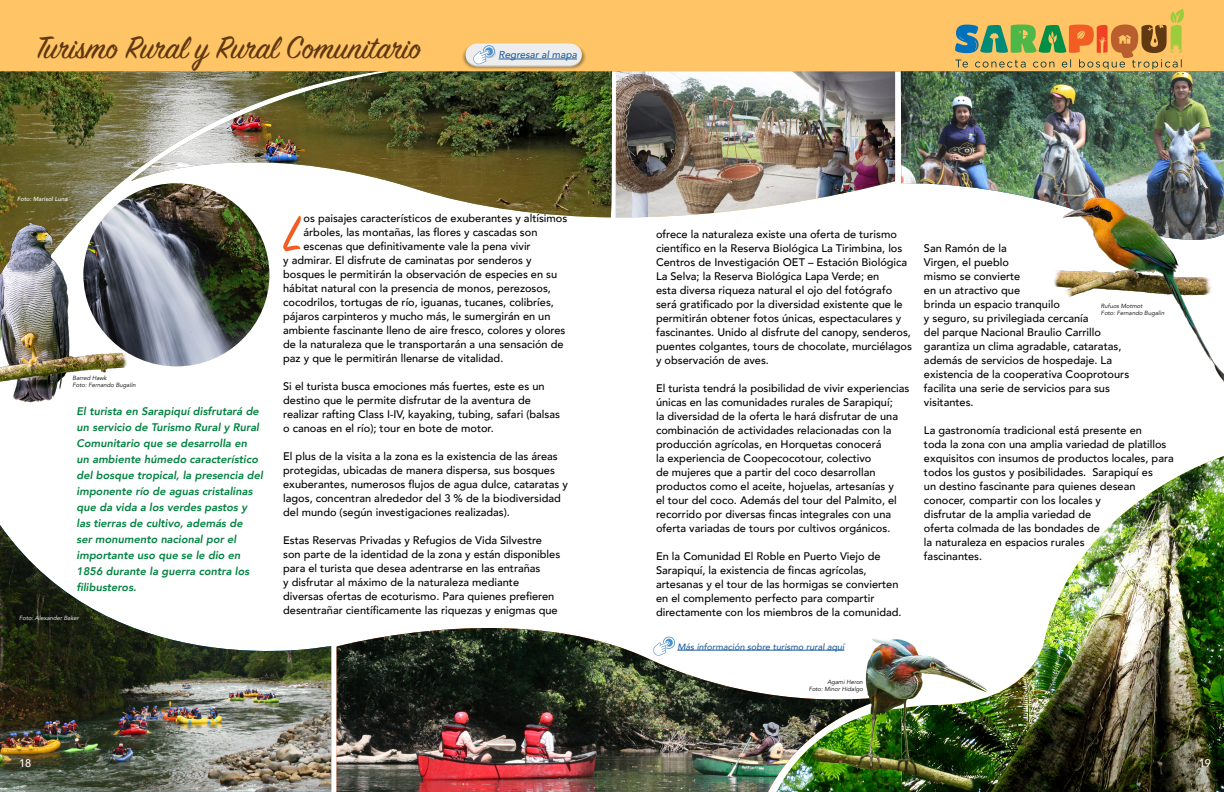
<style>
.page{position:relative;width:1224px;height:792px;background:#fff}
.page>*{position:absolute;margin:0;border:0;box-sizing:border-box;transform-origin:0 0}
.t1{font:56.2px "Sign Painter House Script";color:#f15d22}
.t2{font:35px "Sign Painter House Script";color:#603913}
.t3{font:500 11px/14px "Avenir";color:#000}
.t4{font:italic 800 11px/16px "Avenir";color:#00823f}
.t5{font:500 11px "Avenir";color:#fff}
.t6{font:italic 500 10px "Avenir";color:#215e9e}
.t7{font:italic 500 9px "Avenir";color:#215e9e}
.t8{font:italic 6px/7.2px "Avenir";color:#000}
.t9{font:italic 6px "Avenir";color:#fff}
.t10{font:italic 500 6px "Avenir";color:#fff}
</style>
<div class="page">
<div style="left:0;top:0;width:1224px;height:71px;background:#fec465"></div>
<img style="left:0;top:71px;width:612px;height:211px">
<img style="left:901px;top:71px;width:323px;height:131px">
<img style="left:1002px;top:456px;width:222px;height:336px">
<img style="left:337px;top:628px;width:463px;height:164px">
<img style="left:0;top:525px;width:331px;height:267px">
<img style="left:83px;top:183px;width:186px;height:183px">
<img style="left:616px;top:71px;width:279px;height:147px">
<hr style="left:677px;top:650px;width:167px;height:1px;background:#215e9e">
<svg style="left:653px;top:636px;width:23px;height:20px"></svg>
<img style="left:1046px;top:177px;width:178px;height:205px">
<img style="left:0;top:214px;width:139px;height:189px">
<img style="left:776px;top:709px;width:24px;height:83px">
<img style="left:800px;top:638px;width:202px;height:154px">
<svg style="left:955px;top:9px;width:229px;height:60px"></svg>
<img style="left:460px;top:43px;width:134px;height:34px">
<svg style="left:466px;top:44px;width:116px;height:23px;background:#dedfdf"></svg>
<h2 class="t2" style="left:36px;top:27px;width:386px">Turismo Rural y Rural Comunitario</h2>
<p class="t10" style="left:17px;top:195px;width:52px">Foto: Marisol Luna</p>
<p class="t6" style="left:499px;top:49px;width:80px">Regresar al mapa</p>
<p class="t8" style="left:73px;top:374px;width:65px">Barred Hawk<br>Foto: Fernando Bugalín</p>
<p class="t4" style="left:77px;top:403px;width:188px">El turista en Sarapiquí disfrutará de un servicio de Turismo Rural y Rural<br>Comunitario que se desarrolla en<br>un ambiente húmedo característico del bosque tropical, la presencia del imponente río de aguas cristalinas que da vida a los verdes pastos y las tierras de cultivo, además de<br>ser monumento nacional por el importante uso que se le dio en<br>1856 durante la guerra contra los filibusteros.</p>
<p class="t9" style="left:19px;top:615px;width:61px">Foto: Alexander Baker</p>
<h1 class="t1" style="left:284px;top:199px;width:21px">L</h1>
<p class="t3" style="left:304px;top:211px;width:265px">os paisajes característicos de exuberantes y altísimos</p>
<p class="t3" style="left:304px;top:225px;width:235px">árboles, las montañas, las flores y cascadas son</p>
<p class="t3" style="left:304px;top:239px;width:229px">escenas que definitivamente vale la pena vivir</p>
<p class="t3" style="left:283px;top:253px;width:250px">y admirar. El disfrute de caminatas por senderos y</p>
<p class="t3" style="left:283px;top:267px;width:276px">bosques le permitirán la observación de especies en su</p>
<p class="t3" style="left:283px;top:281px;width:269px">hábitat natural con la presencia de monos, perezosos,</p>
<p class="t3" style="left:283px;top:295px;width:272px">cocodrilos, tortugas de río, iguanas, tucanes, colibríes,</p>
<p class="t3" style="left:283px;top:309px;width:269px">pájaros carpinteros y mucho más, le sumergirán en un</p>
<p class="t3" style="left:283px;top:323px;width:284px">ambiente fascinante lleno de aire fresco, colores y olores</p>
<p class="t3" style="left:283px;top:337px;width:282px">de la naturaleza que le transportarán a una sensación de</p>
<p class="t3" style="left:283px;top:351px;width:222px">paz y que le permitirán llenarse de vitalidad.</p>
<p class="t3" style="left:283px;top:379px;width:278px">Si el turista busca emociones más fuertes, este es un destino que le permite disfrutar de la aventura de realizar rafting Class I-IV, kayaking, tubing, safari (balsas o canoas en el río); tour en bote de motor.</p>
<p class="t3" style="left:283px;top:449px;width:286px">El plus de la visita a la zona es la existencia de las áreas protegidas, ubicadas de manera dispersa, sus bosques exuberantes, numerosos flujos de agua dulce, cataratas y lagos, concentran alrededor del 3 % de la biodiversidad del mundo (según investigaciones realizadas).</p>
<p class="t3" style="left:283px;top:533px;width:279px">Estas Reservas Privadas y Refugios de Vida Silvestre son parte de la identidad de la zona y están disponibles para el turista que desea adentrarse en las entrañas<br>y disfrutar al máximo de la naturaleza mediante diversas ofertas de ecoturismo. Para quienes prefieren desentrañar científicamente las riquezas y enigmas que</p>
<p class="t5" style="left:19px;top:754px;width:14px">18</p>
<p class="t3" style="left:656px;top:226px;width:257px">ofrece la naturaleza existe una oferta de turismo científico en la Reserva Biológica La Tirimbina, los Centros de Investigación OET – Estación Biológica La Selva; la Reserva Biológica Lapa Verde; en<br>esta diversa riqueza natural el ojo del fotógrafo será gratificado por la diversidad existente que le permitirán obtener fotos únicas, espectaculares y fascinantes. Unido al disfrute del canopy, senderos, puentes colgantes, tours de chocolate, murciélagos y observación de aves.</p>
<p class="t3" style="left:656px;top:380px;width:255px">El turista tendrá la posibilidad de vivir experiencias únicas en las comunidades rurales de Sarapiquí;<br>la diversidad de la oferta le hará disfrutar de una combinación de actividades relacionadas con la producción agrícolas, en Horquetas conocerá<br>la experiencia de Coopecocotour, colectivo<br>de mujeres que a partir del coco desarrollan productos como el aceite, hojuelas, artesanías y<br>el tour del coco. Además del tour del Palmito, el recorrido por diversas fincas integrales con una oferta variadas de tours por cultivos orgánicos.</p>
<p class="t3" style="left:656px;top:548px;width:247px">En la Comunidad El Roble en Puerto Viejo de Sarapiquí, la existencia de fincas agrícolas, artesanas y el tour de las hormigas se convierten en el complemento perfecto para compartir directamente con los miembros de la comunidad.</p>
<p class="t7" style="left:677px;top:641px;width:169px">Más información sobre turismo rural aquí</p>
<p class="t8" style="left:809px;top:678px;width:56px;text-align:right">Agami Heron<br>Foto: Minor Hidalgo</p>
<p class="t3" style="left:924px;top:240px;width:207px">San Ramón de la<br>Virgen, el pueblo<br>mismo se convierte<br>en un atractivo que<br>brinda un espacio tranquilo<br>y seguro, su privilegiada cercanía<br>del parque Nacional Braulio Carrillo garantiza un clima agradable, cataratas, además de servicios de hospedaje. La existencia de la cooperativa Cooprotours facilita una serie de servicios para sus visitantes.</p>
<p class="t3" style="left:924px;top:422px;width:251px">La gastronomía tradicional está presente en<br>toda la zona con una amplia variedad de platillos exquisitos con insumos de productos locales, para todos los gustos y posibilidades. Sarapiquí es<br>un destino fascinante para quienes desean conocer, compartir con los locales y<br>disfrutar de la amplia variedad de<br>oferta colmada de las bondades de<br>la naturaleza en espacios rurales<br>fascinantes.</p>
<p class="t8" style="left:1101px;top:302px;width:65px">Rufuos Motmot<br>Foto: Fernando Bugalín</p>
<p class="t5" style="left:1199px;top:754px;width:14px">19</p>
</div>
